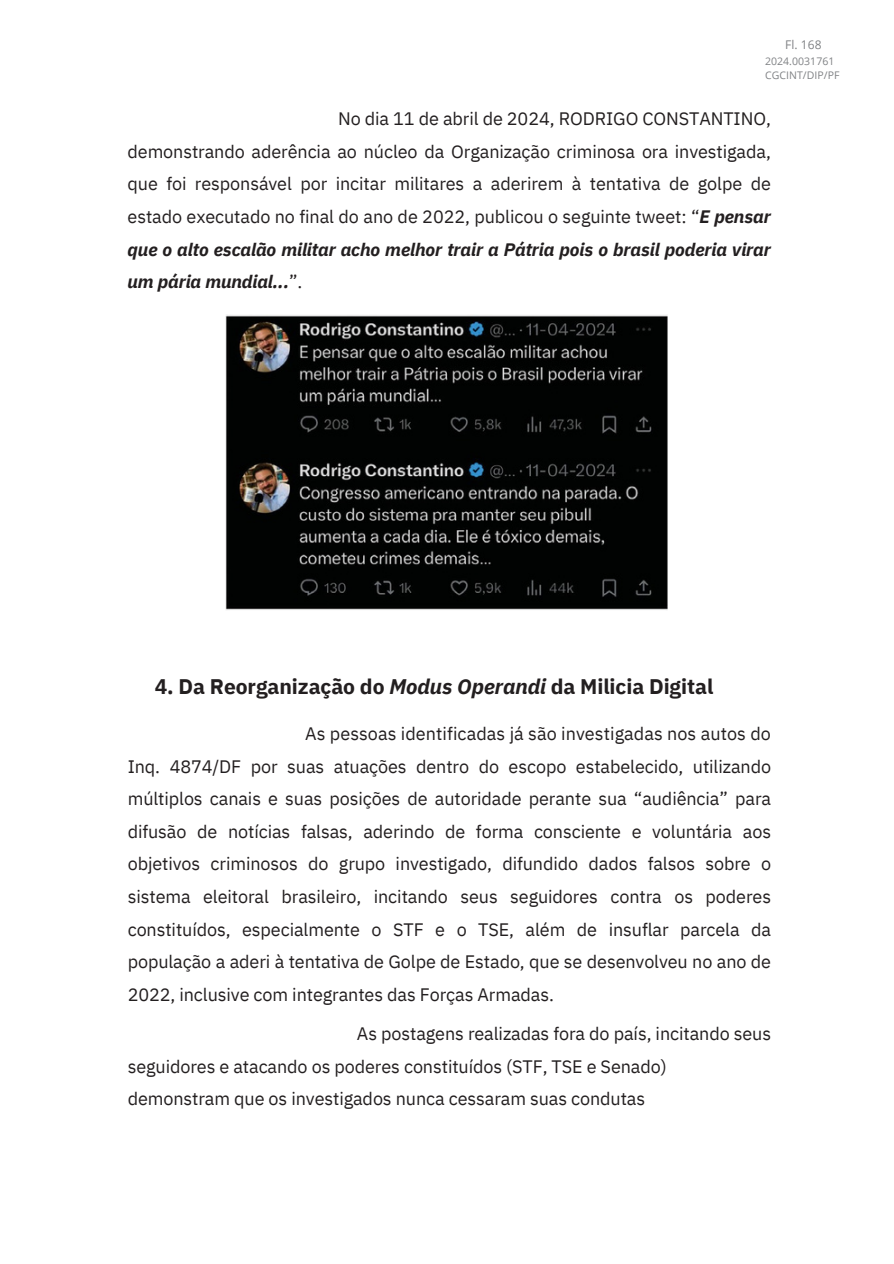
<style>
.page{position:relative;width:894px;height:1264px;background:#fff}
.page>*{position:absolute;margin:0;border:0;box-sizing:border-box;transform-origin:0 0}
.t1{font:700 21px "IBM Plex Sans";letter-spacing:-.005em;color:#231f20}
.t2{font:18px/32.7px "IBM Plex Sans";letter-spacing:-.005em;color:#231f20;text-align:justify}
.t3{font:12px "Open Sans";color:#808285}
.t4{font:10.5px/14.7px "Open Sans";letter-spacing:.005em;color:#808285}
.s1{font-weight:700;font-style:italic}
.s2{font-style:italic}
</style>
<div class="page">
<img style="left:226px;top:314px;width:441px;height:296px">
<h1 class="t3" style="left:785px;top:36px;width:38px">Fl. 168</h1>
<h2 class="t4" style="left:764px;top:53px;width:76px">2024.0031761<br>CGCINT/DIP/PF</h2>
<p class="t2" style="left:127px;top:102px;width:644px;text-indent:210px">No dia 11 de abril de 2024, RODRIGO CONSTANTINO, demonstrando aderência ao núcleo da Organização criminosa ora investigada, que foi responsável por incitar militares a aderirem à tentativa de golpe de estado executado no final do ano de 2022, publicou o seguinte tweet: “<span class="s1">E pensar que o alto escalão militar acho melhor trair a Pátria pois o brasil poderia virar um pária mundial...</span>”.</p>
<p class="t1" style="left:155px;top:672px;width:560px">4. Da Reorganização do <span class="s2">Modus Operandi</span> da Milicia Digital</p>
<h2 class="t2" style="left:128px;top:716px;width:644px;text-indent:177px">As pessoas identificadas já são investigadas nos autos do Inq. 4874/DF por suas atuações dentro do escopo estabelecido, utilizando múltiplos canais e suas posições de autoridade perante sua “audiência” para difusão de notícias falsas, aderindo de forma consciente e voluntária aos objetivos criminosos do grupo investigado, difundido dados falsos sobre o sistema eleitoral brasileiro, incitando seus seguidores contra os poderes constituídos, especialmente o STF e o TSE, além de insuflar parcela da população a aderi à tentativa de Golpe de Estado, que se desenvolveu no ano de 2022, inclusive com integrantes das Forças Armadas.</h2>
<h2 class="t2" style="left:128px;top:1017px;width:644px;line-height:32.1px;text-align:left;text-indent:229px">As postagens realizadas fora do país, incitando seus seguidores e atacando os poderes constituídos (STF, TSE e Senado) demonstram que os investigados nunca cessaram suas condutas</h2>
</div>
